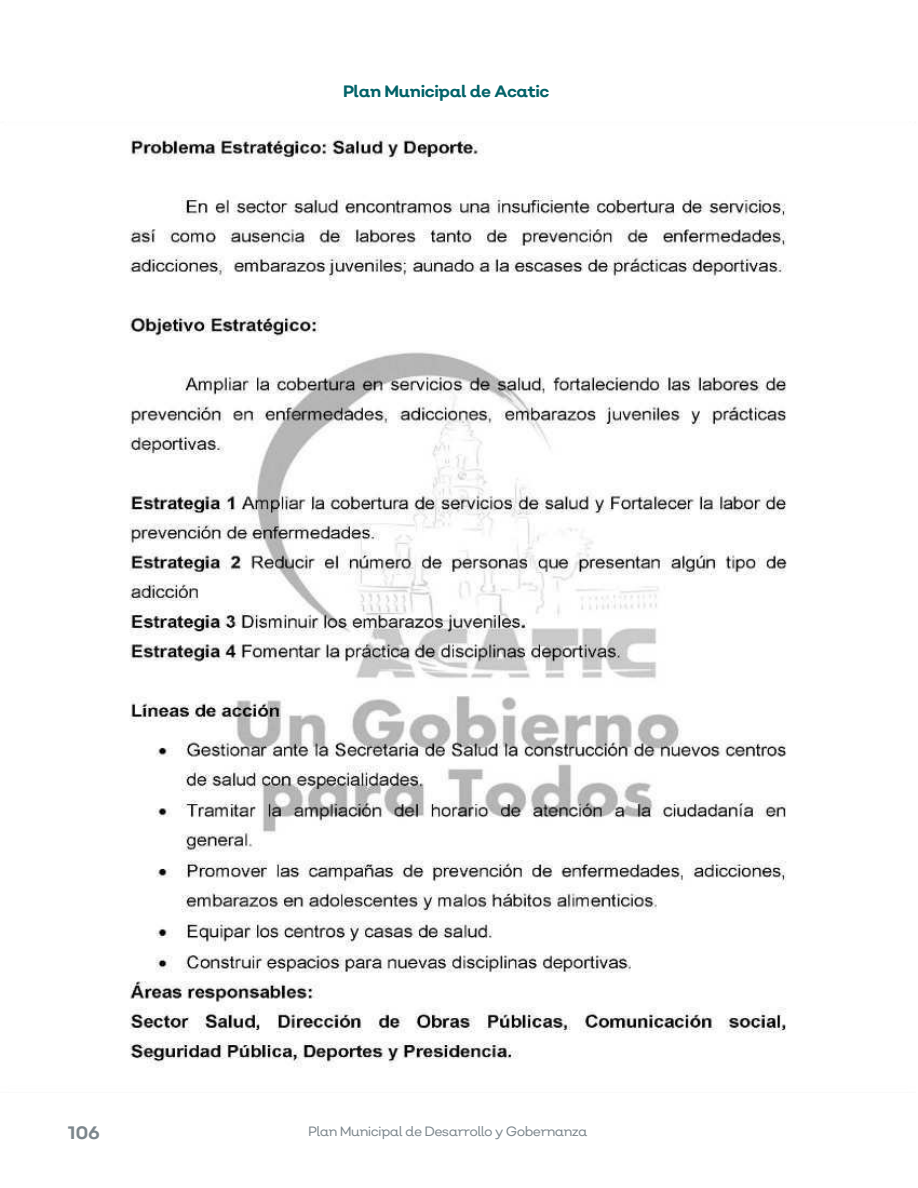
<style>
.page{position:relative;width:918px;height:1188px;background:#fff}
.page>*{position:absolute;margin:0;border:0;box-sizing:border-box;transform-origin:0 0}
.t1{font:700 18px "Nutmeg";color:#7c868c}
.t2{font:700 16.5px "Nutmeg";letter-spacing:-.025em;color:#026268}
.t3{font:13.5px "Nutmeg";letter-spacing:-.05em;color:#7c868c}
</style>
<div class="page">
<img style="left:129px;top:134px;width:658px;height:934px">
<p class="t2" style="left:343px;top:81px;width:208px">Plan Municipal de Acatic</p>
<h1 class="t1" style="left:68px;top:1121px;width:33px">106</h1>
<p class="t3" style="left:308px;top:1123px;width:281px">Plan Municipal de Desarrollo y Gobernanza</p>
</div>
